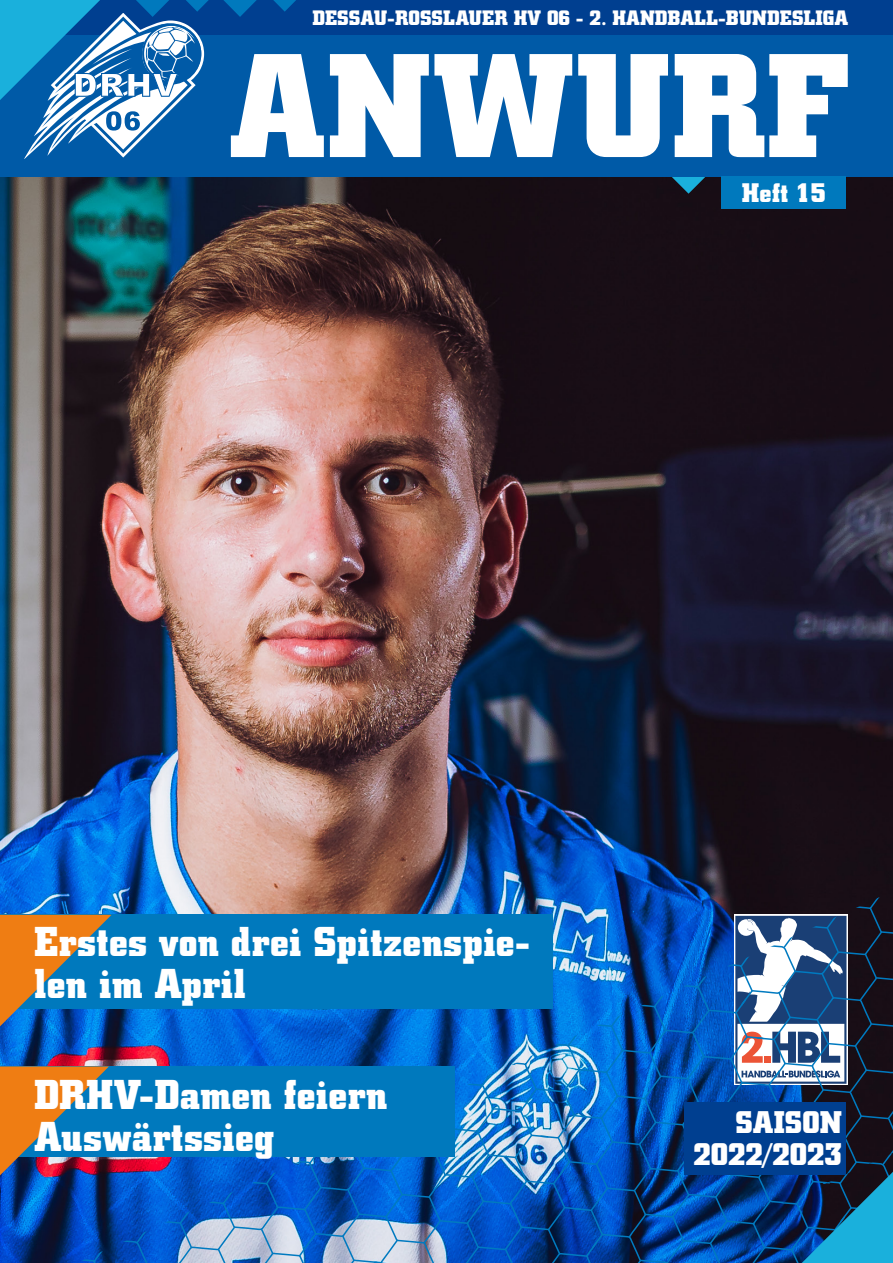
<style>
.page{position:relative;width:893px;height:1263px;background:#fff}
.page>*{position:absolute;margin:0;border:0;box-sizing:border-box;transform-origin:0 0}
.t1{font:700 148.5px "Square Slabserif 711 Pro";color:#fff}
.t2{font:700 42px/42px "Square Slabserif 711 Pro";color:#fff}
.t3{font:700 31.5px/31.5px "Square Slabserif 711 Pro";color:#fff;text-align:right}
.t4{font:700 27px "Square Slabserif 711 Pro";color:#fff}
.t5{font:700 21px "Square Slabserif 711 Pro";color:#fff}
</style>
<div class="page">
<img style="left:0;top:176px;width:893px;height:715px">
<svg style="left:670px;top:176px;width:37px;height:18px"></svg>
<svg style="left:716px;top:176px;width:5px;height:10px"></svg>
<div style="left:0;top:35px;width:893px;height:141px;background:#005aa7"></div>
<div style="left:0;top:0;width:893px;height:35px;background:#003f90"></div>
<svg style="left:0;top:891px;width:893px;height:372px;background:#2266a8"></svg>
<svg style="left:0;top:0;width:209px;height:159px"></svg>
<svg style="left:223px;top:0;width:34px;height:17px"></svg>
<svg style="left:273px;top:0;width:23px;height:12px"></svg>
<div style="left:721px;top:176px;width:125px;height:33px;background:#0079bd"></div>
<p class="t5" style="left:312px;top:4px;width:537px">DESSAU-ROSSLAUER HV 06 - 2. HANDBALL-BUNDESLIGA</p>
<p class="t1" style="left:229px;top:8px;width:624px">ANWURF</p>
<p class="t4" style="left:742px;top:175px;width:85px">Heft 15</p>
<p class="t2" style="left:34px;top:919px;width:498px">Erstes von drei Spitzenspie&shy;len im April</p>
<p class="t2" style="left:34px;top:1072px;width:355px">DRHV-Damen feiern<br>Auswärtssieg</p>
<p class="t3" style="left:693px;top:1106px;width:150px">SAISON<br>2022/2023</p>
</div>
